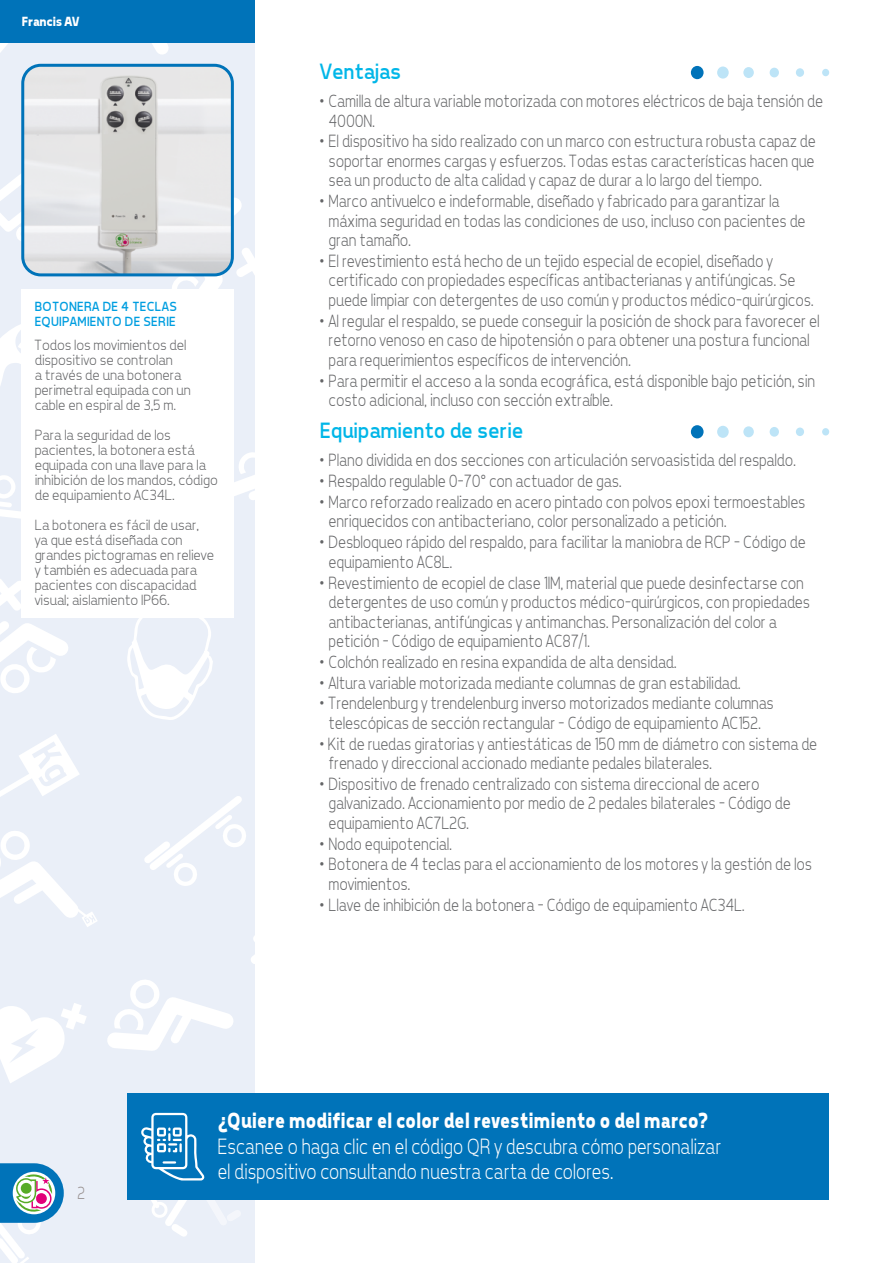
<style>
.page{position:relative;width:893px;height:1263px;background:#fff}
.page>*{position:absolute;margin:0;border:0;box-sizing:border-box;transform-origin:0 0}
.t1{font:300 22.5px/25.5px "Tepeno Sans";color:#fff;scale:.88 1}
.t2{font:700 22.5px "Tepeno Sans";letter-spacing:.01em;color:#fff;scale:.88 1}
.t3{font:22.5px "Tepeno Sans";color:#00b6e8}
.t4{font:300 18px/19.5px "Tepeno Sans";color:#646567;scale:.9 1}
.t5{font:300 18px "Tepeno Sans";color:#989191;scale:.9 1}
.t6{font:300 15px/15px "Tepeno Sans";color:#616264}
.t7{font:13.5px/15px "Tepeno Sans";letter-spacing:.02em;color:#009ee0}
.t8{font:700 13.5px "Tepeno Sans";letter-spacing:-.02em;color:#fff}
</style>
<div class="page">
<div style="left:0;top:0;width:255px;height:1263px;background:#eaeff8"></div>
<svg style="left:135px;top:43px;width:86px;height:22px"></svg>
<svg style="left:107px;top:980px;width:126px;height:71px"></svg>
<svg style="left:144px;top:796px;width:102px;height:90px"></svg>
<svg style="left:0;top:579px;width:82px;height:114px"></svg>
<svg style="left:0;top:174px;width:21px;height:67px"></svg>
<svg style="left:0;top:324px;width:21px;height:61px"></svg>
<svg style="left:0;top:475px;width:21px;height:44px"></svg>
<svg style="left:0;top:734px;width:97px;height:193px"></svg>
<svg style="left:234px;top:452px;width:21px;height:48px"></svg>
<svg style="left:0;top:43px;width:53px;height:22px"></svg>
<svg style="left:251px;top:936px;width:4px;height:28px"></svg>
<svg style="left:78px;top:77px;width:177px;height:212px"></svg>
<svg style="left:0;top:1003px;width:87px;height:80px"></svg>
<svg style="left:127px;top:617px;width:86px;height:103px"></svg>
<div style="left:0;top:0;width:255px;height:43px;background:#0073b9"></div>
<svg style="left:0;top:1163px;width:64px;height:100px"></svg>
<div style="left:822px;top:428px;width:7px;height:8px;background:#bde4f7;border-radius:50%"></div>
<div style="left:796px;top:427px;width:8px;height:9px;background:#bde4f7;border-radius:50%"></div>
<div style="left:769px;top:427px;width:10px;height:10px;background:#bde4f7;border-radius:50%"></div>
<div style="left:743px;top:426px;width:11px;height:11px;background:#bde4f7;border-radius:50%"></div>
<div style="left:717px;top:426px;width:12px;height:12px;background:#bde4f7;border-radius:50%"></div>
<div style="left:691px;top:425px;width:13px;height:13px;background:#0073b9;border-radius:50%"></div>
<div style="left:822px;top:69px;width:7px;height:7px;background:#bde4f7;border-radius:50%"></div>
<div style="left:796px;top:68px;width:8px;height:9px;background:#bde4f7;border-radius:50%"></div>
<div style="left:769px;top:68px;width:10px;height:9px;background:#bde4f7;border-radius:50%"></div>
<div style="left:743px;top:67px;width:11px;height:11px;background:#bde4f7;border-radius:50%"></div>
<div style="left:717px;top:66px;width:12px;height:13px;background:#bde4f7;border-radius:50%"></div>
<div style="left:691px;top:66px;width:13px;height:13px;background:#0073b9;border-radius:50%"></div>
<div style="left:21px;top:289px;width:213px;height:328px;background:#fff"></div>
<img style="left:25px;top:68px;width:207px;height:207px">
<div style="left:21px;top:64px;width:213px;height:212px;border:3px solid #0073b9;border-radius:18px"></div>
<div style="left:128px;top:1093px;width:701px;height:106px;background:#0073b9"></div>
<svg style="left:137px;top:1113px;width:110px;height:124px"></svg>
<p class="t8" style="left:21px;top:13px;width:59px">Francis AV</p>
<p class="t7" style="left:34px;top:299px;width:144px">BOTONERA DE 4 TECLAS<br>EQUIPAMIENTO DE SERIE</p>
<p class="t6" style="left:34px;top:337px;width:158px">Todos los movimientos del dispositivo se controlan<br>a través de una botonera perimetral equipada con un cable en espiral de 3,5 m.</p>
<p class="t6" style="left:34px;top:427px;width:185px">Para la seguridad de los pacientes, la botonera está equipada con una llave para la inhibición de los mandos, código de equipamiento AC34L.</p>
<p class="t6" style="left:34px;top:517px;width:181px">La botonera es fácil de usar, ya que está diseñada con grandes pictogramas en relieve y también es adecuada para pacientes con discapacidad visual; aislamiento IP66.</p>
<p class="t3" style="left:319px;top:58px;width:83px">Ventajas</p>
<p class="t4" style="left:328px;top:91px;width:551px;text-indent:-9px">• Camilla de altura variable motorizada con motores eléctricos de baja tensión de<br>4000N.</p>
<p class="t4" style="left:328px;top:131px;width:543px;text-align:justify;text-indent:-9px">• El dispositivo ha sido realizado con un marco con estructura robusta capaz de soportar enormes cargas y esfuerzos. Todas estas características hacen que sea un producto de alta calidad y capaz de durar a lo largo del tiempo.</p>
<p class="t4" style="left:328px;top:191px;width:531px;text-indent:-9px">• Marco antivuelco e indeformable, diseñado y fabricado para garantizar la máxima seguridad en todas las condiciones de uso, incluso con pacientes de gran tamaño.</p>
<p class="t4" style="left:328px;top:251px;width:540px;text-indent:-9px">• El revestimiento está hecho de un tejido especial de ecopiel, diseñado y certificado con propiedades específicas antibacterianas y antifúngicas. Se puede limpiar con detergentes de uso común y productos médico-quirúrgicos.</p>
<p class="t4" style="left:328px;top:310px;width:547px;text-indent:-9px">• Al regular el respaldo, se puede conseguir la posición de shock para favorecer el retorno venoso en caso de hipotensión o para obtener una postura funcional para requerimientos específicos de intervención.</p>
<p class="t4" style="left:328px;top:370px;width:542px;text-indent:-9px">• Para permitir el acceso a la sonda ecográfica, está disponible bajo petición, sin costo adicional, incluso con sección extraíble.</p>
<p class="t3" style="left:319px;top:417px;width:205px">Equipamiento de serie</p>
<p class="t4" style="left:319px;top:450px;width:531px">• Plano dividida en dos secciones con articulación servoasistida del respaldo.</p>
<p class="t4" style="left:319px;top:471px;width:337px">• Respaldo regulable 0-70° con actuador de gas.</p>
<p class="t4" style="left:328px;top:492px;width:531px;text-indent:-9px">• Marco reforzado realizado en acero pintado con polvos epoxi termoestables enriquecidos con antibacteriano, color personalizado a petición.</p>
<p class="t4" style="left:328px;top:532px;width:532px;text-indent:-9px">• Desbloqueo rápido del respaldo, para facilitar la maniobra de RCP - Código de equipamiento AC8L.</p>
<p class="t4" style="left:328px;top:572px;width:536px;text-indent:-9px">• Revestimiento de ecopiel de clase 1IM, material que puede desinfectarse con detergentes de uso común y productos médico-quirúrgicos, con propiedades antibacterianas, antifúngicas y antimanchas. Personalización del color a petición - Código de equipamiento AC87/1.</p>
<p class="t4" style="left:319px;top:651px;width:398px">• Colchón realizado en resina expandida de alta densidad.</p>
<p class="t4" style="left:319px;top:672px;width:469px">• Altura variable motorizada mediante columnas de gran estabilidad.</p>
<p class="t4" style="left:319px;top:693px;width:506px;text-align:center">• Trendelenburg y trendelenburg inverso motorizados mediante columnas telescópicas de sección rectangular - Código de equipamiento AC152.</p>
<p class="t4" style="left:328px;top:733px;width:544px;text-indent:-9px">• Kit de ruedas giratorias y antiestáticas de 150 mm de diámetro con sistema de frenado y direccional accionado mediante pedales bilaterales.</p>
<p class="t4" style="left:328px;top:773px;width:515px;text-indent:-9px">• Dispositivo de frenado centralizado con sistema direccional de acero galvanizado. Accionamiento por medio de 2 pedales bilaterales - Código de equipamiento AC7L2G.</p>
<p class="t4" style="left:319px;top:833px;width:149px">• Nodo equipotencial.</p>
<p class="t4" style="left:328px;top:854px;width:539px;text-indent:-9px">• Botonera de 4 teclas para el accionamiento de los motores y la gestión de los movimientos.</p>
<p class="t4" style="left:319px;top:894px;width:474px">• Llave de inhibición de la botonera - Código de equipamiento AC34L.</p>
<p class="t5" style="left:77px;top:1182px;width:10px">2</p>
<p class="t2" style="left:217px;top:1107px;width:559px">¿Quiere modificar el color del revestimiento o del marco?</p>
<p class="t1" style="left:217px;top:1133px;width:574px">Escanee o haga clic en el código QR y descubra cómo personalizar el dispositivo consultando nuestra carta de colores.</p>
</div>
